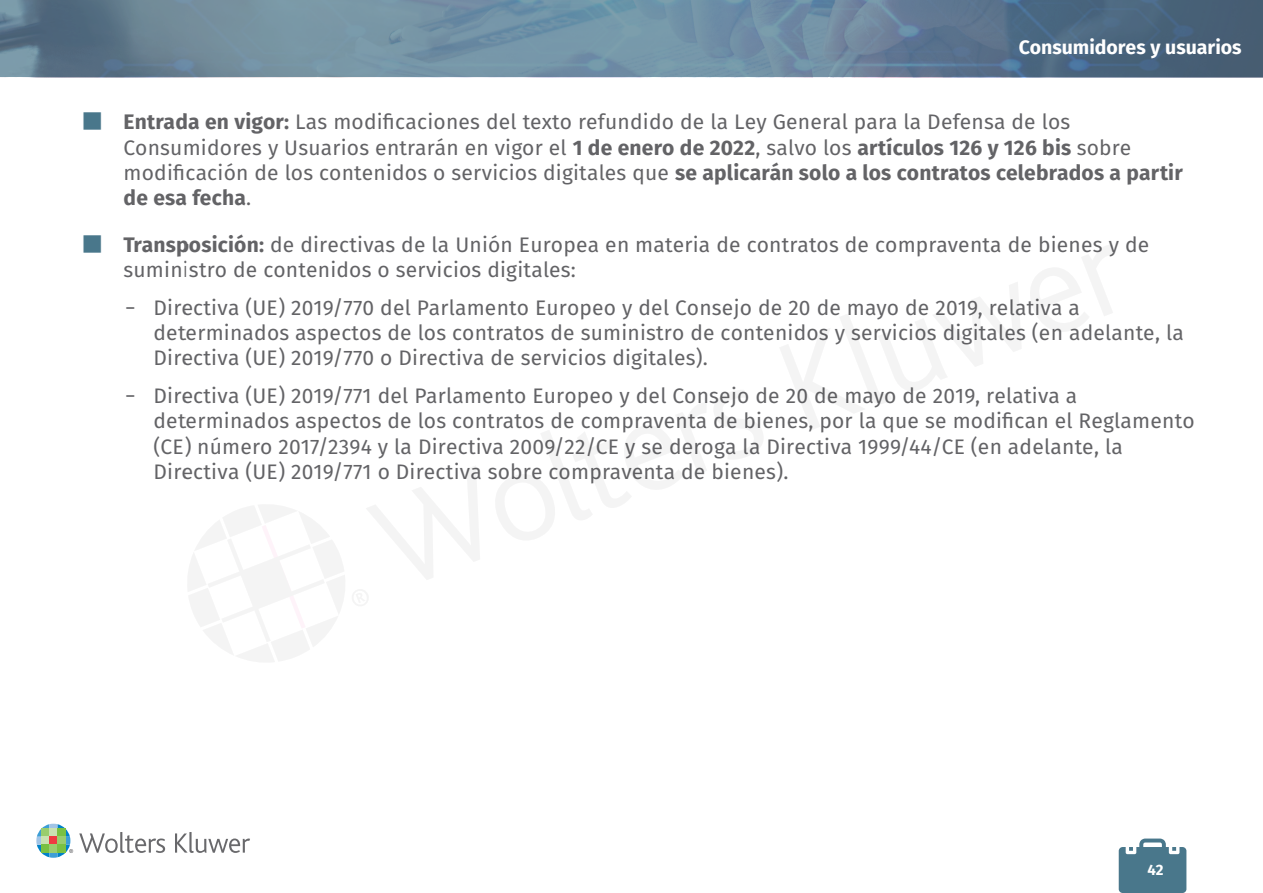
<style>
.page{position:relative;width:1263px;height:893px;background:#fff}
.page>*{position:absolute;margin:0;border:0;box-sizing:border-box;transform-origin:0 0}
.Texto_disposiciones{font:21px/25.2px "Fira Sans";letter-spacing:.01em;color:#636366}
.t1{font:700 19.5px "Fira Sans";color:#fff}
.t2{font:700 15px "Fira Sans";color:#fff}
.s1{color:#49778b}
.s2{font-weight:700}
</style>
<div class="page">
<svg style="left:1119px;top:838px;width:67px;height:55px;background:#668d9e"></svg>
<svg style="left:0;top:0;width:1263px;height:77px;background:#658297"></svg>
<svg style="left:79px;top:832px;width:86px;height:21px"></svg>
<svg style="left:175px;top:832px;width:75px;height:21px"></svg>
<svg style="left:36px;top:824px;width:37px;height:34px"></svg>
<svg style="left:496px;top:390px;width:267px;height:150px"></svg>
<svg style="left:780px;top:245px;width:332px;height:184px"></svg>
<svg style="left:188px;top:466px;width:292px;height:196px"></svg>
<p class="t1" style="left:1019px;top:31px;width:225px">Consumidores y usuarios</p>
<p class="Texto_disposiciones" style="left:124px;top:109px;width:1061px;text-indent:-43px"><span class="s1">■</span> <span class="s2">Entrada en vigor:</span> Las modificaciones del texto refundido de la Ley General para la Defensa de los Consumidores y Usuarios entrarán en vigor el <span class="s2">1 de enero de 2022</span>, salvo los <span class="s2">artículos 126 y 126 bis</span> sobre modificación de los contenidos o servicios digitales que <span class="s2">se aplicarán solo a los contratos celebrados a partir de esa fecha</span>.</p>
<p class="Texto_disposiciones" style="left:124px;top:231px;width:1027px;text-indent:-43px"><span class="s1">■</span> <span class="s2">Transposición:</span> de directivas de la Unión Europea en materia de contratos de compraventa de bienes y de suministro de contenidos o servicios digitales:</p>
<p class="Texto_disposiciones" style="left:154px;top:294px;width:1032px;text-indent:-28px">− Directiva (UE) 2019/770 del Parlamento Europeo y del Consejo de 20 de mayo de 2019, relativa a determinados aspectos de los contratos de suministro de contenidos y servicios digitales (en adelante, la<br>Directiva (UE) 2019/770 o Directiva de servicios digitales).</p>
<p class="Texto_disposiciones" style="left:154px;top:383px;width:1042px;text-indent:-28px">− Directiva (UE) 2019/771 del Parlamento Europeo y del Consejo de 20 de mayo de 2019, relativa a determinados aspectos de los contratos de compraventa de bienes, por la que se modifican el Reglamento (CE) número 2017/2394 y la Directiva 2009/22/CE y se deroga la Directiva 1999/44/CE (en adelante, la Directiva (UE) 2019/771 o Directiva sobre compraventa de bienes).</p>
<p class="t2" style="left:1147px;top:857px;width:17px">42</p>
</div>
